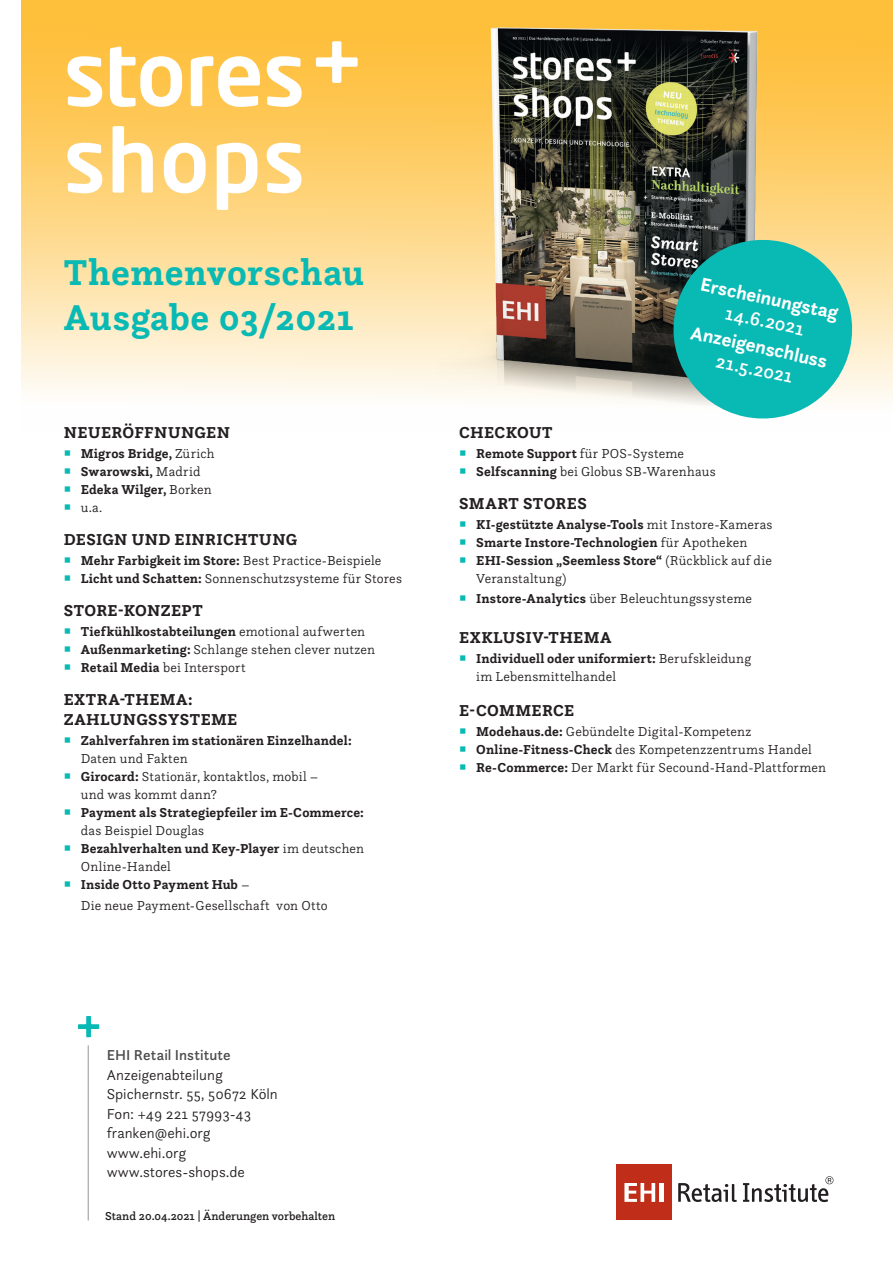
<style>
.page{position:relative;width:893px;height:1263px;background:#fff}
.page>*{position:absolute;margin:0;border:0;box-sizing:border-box;transform-origin:0 0}
.t1{font:700 37.5px/45px "Questa Slab";letter-spacing:.015em;color:#08b9b4}
.t2{font:700 19.5px "Questa Sans";color:#fff}
.t3{font:500 19.5px "Questa Sans";color:#fff}
.t4{font:700 16.5px/20.2px "Questa Slab";letter-spacing:.025em;color:#231f20}
.t5{font:300 15px/19.5px "Questa Sans";color:#231f20}
.t6{font:500 15px "Questa Sans";letter-spacing:.005em;color:#4b4c4d}
.t7{font:300 13.5px/18px "Questa Slab";letter-spacing:.015em;color:#231f20}
.t8{font:700 13.5px/18px "Questa Slab";letter-spacing:.01em;color:#231f20}
.t9{font:500 12px "Questa Slab";color:#231f20}
.s1{font-weight:300}
.s2{font-weight:700}
</style>
<div class="page">
<svg style="left:21px;top:0;width:872px;height:401px"></svg>
<img style="left:438px;top:0;width:424px;height:402px">
<div style="left:617px;top:1165px;width:55px;height:55px;background:#c02d19"></div>
<svg style="left:678px;top:1183px;width:59px;height:19px"></svg>
<hr style="left:659px;top:1183px;width:4px;height:19px;background:#fff">
<svg style="left:624px;top:1183px;width:31px;height:19px"></svg>
<svg style="left:743px;top:1176px;width:90px;height:26px"></svg>
<svg style="left:67px;top:56px;width:35px;height:51px"></svg>
<svg style="left:110px;top:47px;width:72px;height:60px"></svg>
<svg style="left:191px;top:56px;width:69px;height:51px"></svg>
<svg style="left:267px;top:56px;width:35px;height:51px"></svg>
<svg style="left:67px;top:143px;width:35px;height:50px"></svg>
<svg style="left:113px;top:126px;width:40px;height:67px"></svg>
<svg style="left:164px;top:143px;width:42px;height:50px"></svg>
<svg style="left:217px;top:143px;width:41px;height:67px"></svg>
<svg style="left:267px;top:143px;width:35px;height:50px"></svg>
<svg style="left:316px;top:41px;width:42px;height:42px"></svg>
<hr style="left:88px;top:1045px;width:1px;height:175px;background:#939598">
<svg style="left:78px;top:1016px;width:21px;height:21px"></svg>
<svg style="left:665px;top:232px;width:195px;height:187px"></svg>
<h1 class="t1" style="left:64px;top:250px;width:302px">Themenvorschau<br>Ausgabe 03/2021</h1>
<p class="t4" style="left:64px;top:422px;width:168px">NEUERÖFFNUNGEN</p>
<p class="t8" style="left:81px;top:444px;width:135px">Migros Bridge, <span class="s1">Zürich<br></span>Swarowski, <span class="s1">Madrid<br></span>Edeka Wilger, <span class="s1">Borken u.a.</span></p>
<p class="t4" style="left:64px;top:529px;width:235px">DESIGN UND EINRICHTUNG</p>
<p class="t7" style="left:81px;top:551px;width:323px"><span class="s2">Mehr Farbigkeit im Store:</span> Best Practice-Beispiele<br><span class="s2">Licht und Schatten:</span> Sonnenschutzsysteme für Stores</p>
<p class="t4" style="left:64px;top:600px;width:141px">STORE-KONZEPT</p>
<p class="t7" style="left:81px;top:622px;width:296px"><span class="s2">Tiefkühlkostabteilungen</span> emotional aufwerten<br><span class="s2">Außenmarketing:</span> Schlange stehen clever nutzen<br><span class="s2">Retail Media</span> bei Intersport</p>
<p class="t4" style="left:64px;top:689px;width:175px">EXTRA-THEMA:<br>ZAHLUNGSSYSTEME</p>
<p class="t8" style="left:81px;top:732px;width:272px">Zahlverfahren im stationären Einzelhandel:</p>
<p class="t7" style="left:81px;top:749px;width:239px">Daten und Fakten<br><span class="s2">Girocard:</span> Stationär, kontaktlos, mobil – und was kommt dann?</p>
<p class="t8" style="left:81px;top:804px;width:285px">Payment als Strategiepfeiler im E-Commerce:</p>
<p class="t8" style="left:81px;top:822px;width:285px"><span class="s1">das Beispiel Douglas<br></span>Bezahlverhalten und Key-Player <span class="s1">im deutschen<br>Online-Handel<br></span>Inside Otto Payment Hub <span class="s1">–</span></p>
<p class="t7" style="left:81px;top:896px;width:248px">Die neue Payment-Gesellschaft von Otto</p>
<p class="t6" style="left:107px;top:1046px;width:125px">EHI Retail Institute</p>
<p class="t5" style="left:107px;top:1065px;width:172px">Anzeigenabteilung<br>Spichernstr. 55, 50672 Köln<br>Fon: +49 221 57993-43 franken@ehi.org www.ehi.org www.stores-shops.de</p>
<p class="t9" style="left:105px;top:1209px;width:232px">Stand 20.04.2021 | Änderungen vorbehalten</p>
<h2 class="t2" style="left:703px;top:272px;width:142px;rotate:12deg">Erscheinungstag</h2>
<h2 class="t3" style="left:728px;top:300px;width:82px;rotate:12deg">14.6.2021</h2>
<h2 class="t2" style="left:694px;top:320px;width:141px;rotate:12deg">Anzeigenschluss</h2>
<h2 class="t3" style="left:719px;top:348px;width:80px;rotate:12deg">21.5.2021</h2>
<p class="t4" style="left:459px;top:422px;width:95px">CHECKOUT</p>
<p class="t7" style="left:476px;top:444px;width:241px"><span class="s2">Remote Support</span> für POS-Systeme<br><span class="s2">Selfscanning</span> bei Globus SB-Warenhaus</p>
<p class="t4" style="left:459px;top:493px;width:129px">SMART STORES</p>
<p class="t8" style="left:476px;top:515px;width:298px">KI-gestützte Analyse-Tools <span class="s1">mit Instore-Kameras </span>Smarte Instore-Technologien <span class="s1">für Apotheken </span>EHI-Session „Seemless Store“ <span class="s1">(Rückblick auf die Veranstaltung)</span></p>
<p class="t7" style="left:476px;top:589px;width:277px"><span class="s2">Instore-Analytics</span> über Beleuchtungssysteme</p>
<p class="t4" style="left:459px;top:627px;width:154px">EXKLUSIV-THEMA</p>
<p class="t7" style="left:476px;top:649px;width:276px"><span class="s2">Individuell oder uniformiert:</span> Berufskleidung im Lebensmittelhandel</p>
<p class="t4" style="left:459px;top:700px;width:116px">E-COMMERCE</p>
<p class="t7" style="left:476px;top:722px;width:351px"><span class="s2">Modehaus.de:</span> Gebündelte Digital-Kompetenz<br><span class="s2">Online-Fitness-Check</span> des Kompetenzzentrums Handel<br><span class="s2">Re-Commerce:</span> Der Markt für Secound-Hand-Plattformen</p>
</div>
